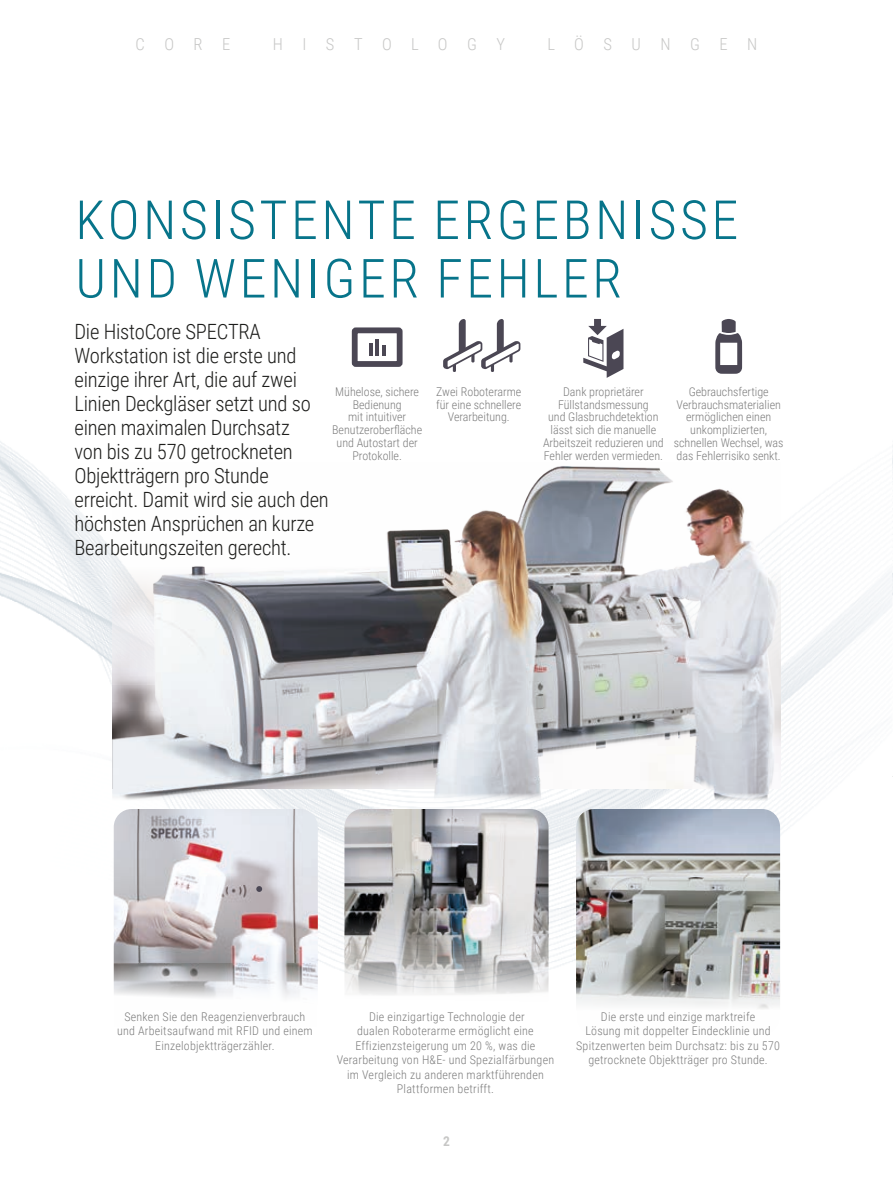
<style>
.page{position:relative;width:893px;height:1191px;background:#fff}
.page>*{position:absolute;margin:0;border:0;box-sizing:border-box;transform-origin:0 0}
.t1{font:300 54px/58.5px "Roboto Condensed";letter-spacing:.065em;color:#07748a}
.t2{font:300 21px/24px "Roboto Condensed";letter-spacing:-.01em;color:#1d1d1b}
.t3{font:300 16.5px "Roboto Condensed";letter-spacing:1.185em;color:#c7c7c6}
.t4{font:700 13.5px "Roboto Condensed";color:#c7c7c6}
.t5{font:300 12px/12.8px "Roboto Condensed";letter-spacing:.01em;color:#7c7c7c;text-align:center}
</style>
<div class="page">
<img style="left:0;top:328px;width:893px;height:662px">
<svg style="left:891px;top:774px;width:2px;height:78px"></svg>
<img style="left:114px;top:809px;width:204px;height:189px">
<img style="left:344px;top:809px;width:204px;height:186px">
<img style="left:576px;top:809px;width:204px;height:200px">
<div style="left:352px;top:327px;width:51px;height:40px;border:6px solid #4b4754"></div>
<hr style="left:369px;top:343px;width:4px;height:12px;background:#4b4754">
<svg style="left:382px;top:345px;width:3px;height:10px"></svg>
<hr style="left:375px;top:339px;width:4px;height:16px;background:#4b4754">
<svg style="left:715px;top:319px;width:27px;height:55px"></svg>
<svg style="left:443px;top:319px;width:77px;height:53px"></svg>
<svg style="left:583px;top:319px;width:40px;height:59px"></svg>
<svg style="left:256px;top:886px;width:6px;height:6px"></svg>
<img style="left:113px;top:450px;width:667px;height:351px">
<h3 class="t3" style="left:135px;top:32px;width:97px">CORE</h3>
<h3 class="t3" style="left:273px;top:32px;width:234px">HISTOLOGY</h3>
<h3 class="t3" style="left:547px;top:32px;width:211px">LÖSUNGEN</h3>
<h1 class="t1" style="left:75px;top:188px;width:664px">KONSISTENTE ERGEBNISSE<br>UND WENIGER FEHLER</h1>
<p class="t2" style="left:74px;top:318px;width:256px">Die HistoCore SPECTRA<br>Workstation ist die erste und einzige ihrer Art, die auf zwei<br>Linien Deckgläser setzt und so einen maximalen Durchsatz<br>von bis zu 570 getrockneten<br>Objektträgern pro Stunde erreicht. Damit wird sie auch den höchsten Ansprüchen an kurze<br>Bearbeitungszeiten gerecht.</p>
<p class="t5" style="left:436px;top:385px;width:87px">Zwei Roboterarme für eine schnellere<br>Verarbeitung.</p>
<p class="t5" style="left:543px;top:385px;width:122px">Dank proprietärer<br>Füllstandsmessung<br>und Glasbruchdetektion lässt sich die manuelle<br>Arbeitszeit reduzieren und<br>Fehler werden vermieden.</p>
<p class="t5" style="left:332px;top:385px;width:91px">Mühelose, sichere<br>Bedienung<br>mit intuitiver<br>Benutzeroberfläche und Autostart der<br>Protokolle.</p>
<p class="t5" style="left:674px;top:385px;width:111px">Gebrauchsfertige<br>Verbrauchsmaterialien ermöglichen einen unkomplizierten, schnellen Wechsel, was das Fehlerrisiko senkt.</p>
<p class="t5" style="left:117px;top:1008px;width:197px;line-height:14.5px">Senken Sie den Reagenzienverbrauch und Arbeitsaufwand mit RFID und einem<br>Einzelobjektträgerzähler.</p>
<p class="t5" style="left:337px;top:1008px;width:219px;line-height:14.5px">Die einzigartige Technologie der<br>dualen Roboterarme ermöglicht eine Effizienzsteigerung um 20 %, was die Verarbeitung von H&amp;E- und Spezialfärbungen im Vergleich zu anderen marktführenden Plattformen betrifft.</p>
<p class="t5" style="left:576px;top:1008px;width:205px;line-height:14.5px">Die erste und einzige marktreife<br>Lösung mit doppelter Eindecklinie und Spitzenwerten beim Durchsatz: bis zu 570 getrocknete Objektträger pro Stunde.</p>
<p class="t4" style="left:443px;top:1132px;width:8px">2</p>
</div>
